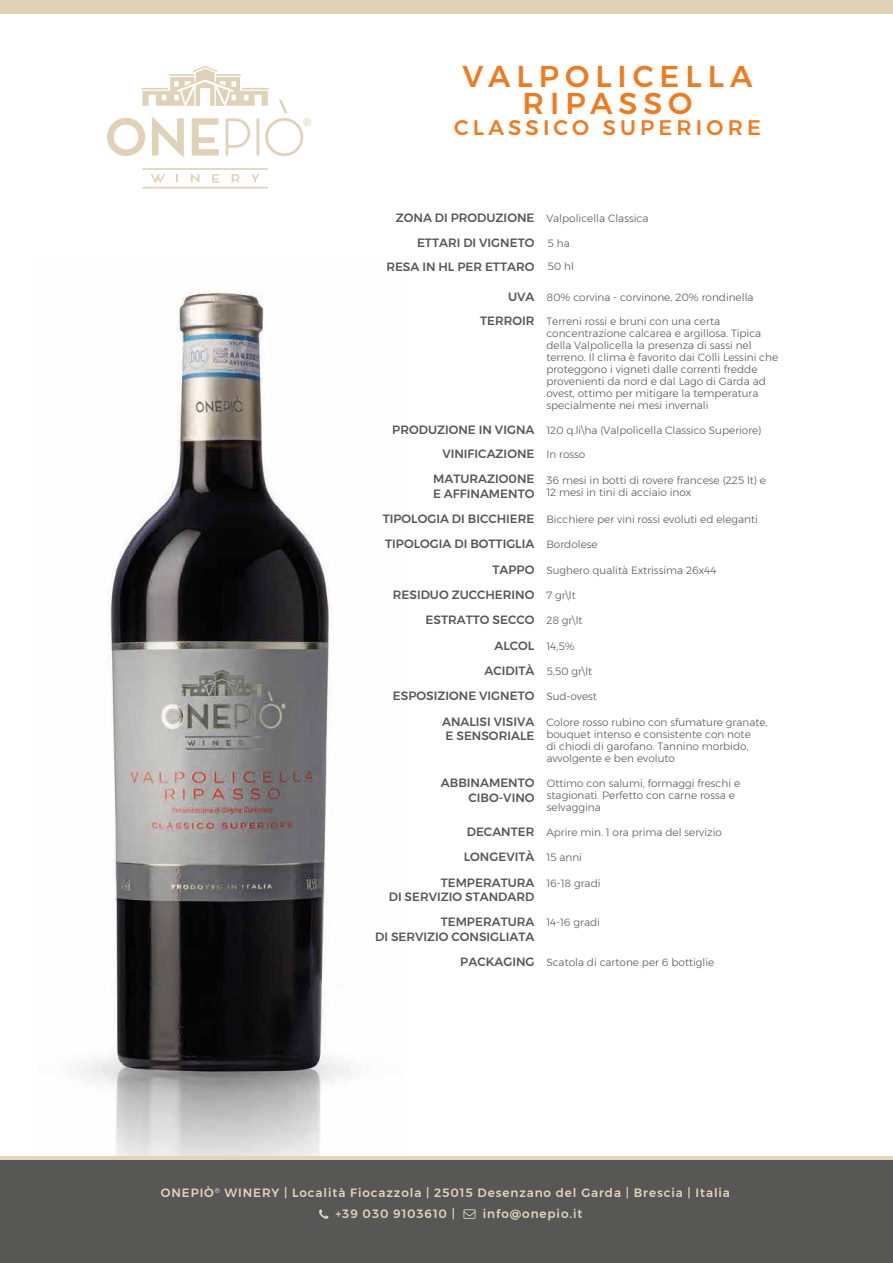
<style>
.page{position:relative;width:893px;height:1263px;background:#fff}
.page>*{position:absolute;margin:0;border:0;box-sizing:border-box;transform-origin:0 0}
.t1{font:500 30px/27px "Montserrat";letter-spacing:.2em;color:#ef7b21;text-align:center}
.t2{font:500 21px "Montserrat";letter-spacing:.2em;color:#ef7b21}
.t3{font:500 12px/14.4px "Montserrat";color:#575756;text-align:right}
.t4{font:500 12px/21px "Montserrat";letter-spacing:.075em;color:#e2d5ba}
.t5{font:300 10.5px/12px "Montserrat";color:#575756}
</style>
<div class="page">
<img style="left:78px;top:291px;width:274px;height:865px">
<div style="left:0;top:1158px;width:893px;height:105px;background:#575756"></div>
<div style="left:0;top:0;width:893px;height:14px;background:#e0d2b8"></div>
<hr style="left:0;top:1156px;width:893px;height:4px;background:#e2d5ba">
<svg style="left:319px;top:1209px;width:9px;height:10px"></svg>
<svg style="left:463px;top:1209px;width:12px;height:10px"></svg>
<svg style="left:107px;top:66px;width:204px;height:122px"></svg>
<h1 class="t1" style="left:463px;top:63px;width:291px">VALPOLICELLA<br>RIPASSO</h1>
<h2 class="t2" style="left:454px;top:111px;width:309px">CLASSICO SUPERIORE</h2>
<p class="t3" style="left:386px;top:205px;width:150px;line-height:24.6px">ZONA DI PRODUZIONE<br>ETTARI DI VIGNETO<br>RESA IN HL PER ETTARO</p>
<p class="t3" style="left:480px;top:284px;width:56px;line-height:24.6px">UVA<br>TERROIR</p>
<p class="t3" style="left:392px;top:417px;width:144px;line-height:24.6px">PRODUZIONE IN VIGNA<br>VINIFICAZIONE</p>
<p class="t3" style="left:433px;top:472px;width:103px;text-align:left">MATURAZIO0NE<br>E AFFINAMENTO</p>
<p class="t3" style="left:383px;top:506px;width:153px;line-height:25.2px;text-align:left">TIPOLOGIA DI BICCHIERE<br>TIPOLOGIA DI BOTTIGLIA</p>
<p class="t3" style="left:492px;top:562px;width:43px">TAPPO</p>
<p class="t3" style="left:393px;top:582px;width:143px;line-height:25.3px">RESIDUO ZUCCHERINO<br>ESTRATTO SECCO</p>
<p class="t3" style="left:393px;top:633px;width:143px;line-height:25.3px">ALCOL<br>ACIDITÀ<br>ESPOSIZIONE VIGNETO</p>
<p class="t3" style="left:442px;top:714px;width:94px;text-align:left">ANALISI VISIVA<br>E SENSORIALE</p>
<p class="t3" style="left:441px;top:776px;width:95px">ABBINAMENTO<br>CIBO-VINO</p>
<p class="t3" style="left:464px;top:819px;width:72px;line-height:25.3px;text-align:left">DECANTER<br>LONGEVITÀ</p>
<p class="t5" style="left:546px;top:212px;width:104px">Valpolicella Classica</p>
<p class="t5" style="left:547px;top:237px;width:24px">5 ha</p>
<p class="t5" style="left:547px;top:260px;width:28px">50 hl</p>
<p class="t5" style="left:546px;top:291px;width:209px">80% corvina - corvinone, 20% rondinella</p>
<p class="t5" style="left:546px;top:315px;width:233px">Terreni rossi e bruni con una certa concentrazione calcarea e argillosa. Tipica della Valpolicella la presenza di sassi nel terreno. Il clima è favorito dai Colli Lessini che proteggono i vigneti dalle correnti fredde provenienti da nord e dal Lago di Garda ad ovest, ottimo per mitigare la temperatura specialmente nei mesi invernali</p>
<p class="t5" style="left:546px;top:424px;width:217px">120 q.li\ha (Valpolicella Classico Superiore)</p>
<p class="t5" style="left:546px;top:448px;width:40px">In rosso</p>
<p class="t5" style="left:546px;top:474px;width:221px">36 mesi in botti di rovere francese (225 lt) e<br>12 mesi in tini di acciaio inox</p>
<p class="t5" style="left:546px;top:513px;width:213px">Bicchiere per vini rossi evoluti ed eleganti</p>
<p class="t5" style="left:546px;top:539px;width:53px">Bordolese</p>
<p class="t5" style="left:546px;top:564px;width:172px">Sughero qualità Extrissima 26x44</p>
<p class="t5" style="left:546px;top:589px;width:31px">7 gr\lt</p>
<p class="t5" style="left:546px;top:614px;width:38px">28 gr\lt</p>
<p class="t5" style="left:546px;top:640px;width:30px">14,5%</p>
<p class="t5" style="left:546px;top:665px;width:47px">5,50 gr\lt</p>
<p class="t5" style="left:546px;top:690px;width:52px">Sud-ovest</p>
<p class="t5" style="left:546px;top:716px;width:223px">Colore rosso rubino con sfumature granate, bouquet intenso e consistente con note<br>di chiodi di garofano. Tannino morbido, avvolgente e ben evoluto</p>
<p class="t5" style="left:547px;top:777px;width:195px">Ottimo con salumi, formaggi freschi e stagionati. Perfetto con carne rossa e selvaggina</p>
<p class="t5" style="left:546px;top:826px;width:177px">Aprire min. 1 ora prima del servizio</p>
<p class="t5" style="left:546px;top:851px;width:37px">15 anni</p>
<p class="t3" style="left:389px;top:875px;width:147px">TEMPERATURA<br>DI SERVIZIO STANDARD</p>
<p class="t5" style="left:546px;top:877px;width:56px">16-18 gradi</p>
<p class="t3" style="left:375px;top:915px;width:161px">TEMPERATURA<br>DI SERVIZIO CONSIGLIATA</p>
<p class="t5" style="left:546px;top:916px;width:55px">14-16 gradi</p>
<p class="t3" style="left:460px;top:954px;width:76px">PACKAGING</p>
<p class="t5" style="left:546px;top:956px;width:170px">Scatola di cartone per 6 bottiglie</p>
<p class="t4" style="left:335px;top:1182px;width:396px;text-indent:-175px">ONEPIÒ<sup>®</sup> WINERY | Località Fiocazzola | 25015 Desenzano del Garda | Brescia | Italia +39 030 9103610 |</p>
<p class="t4" style="left:483px;top:1203px;width:101px">info@onepio.it</p>
</div>
